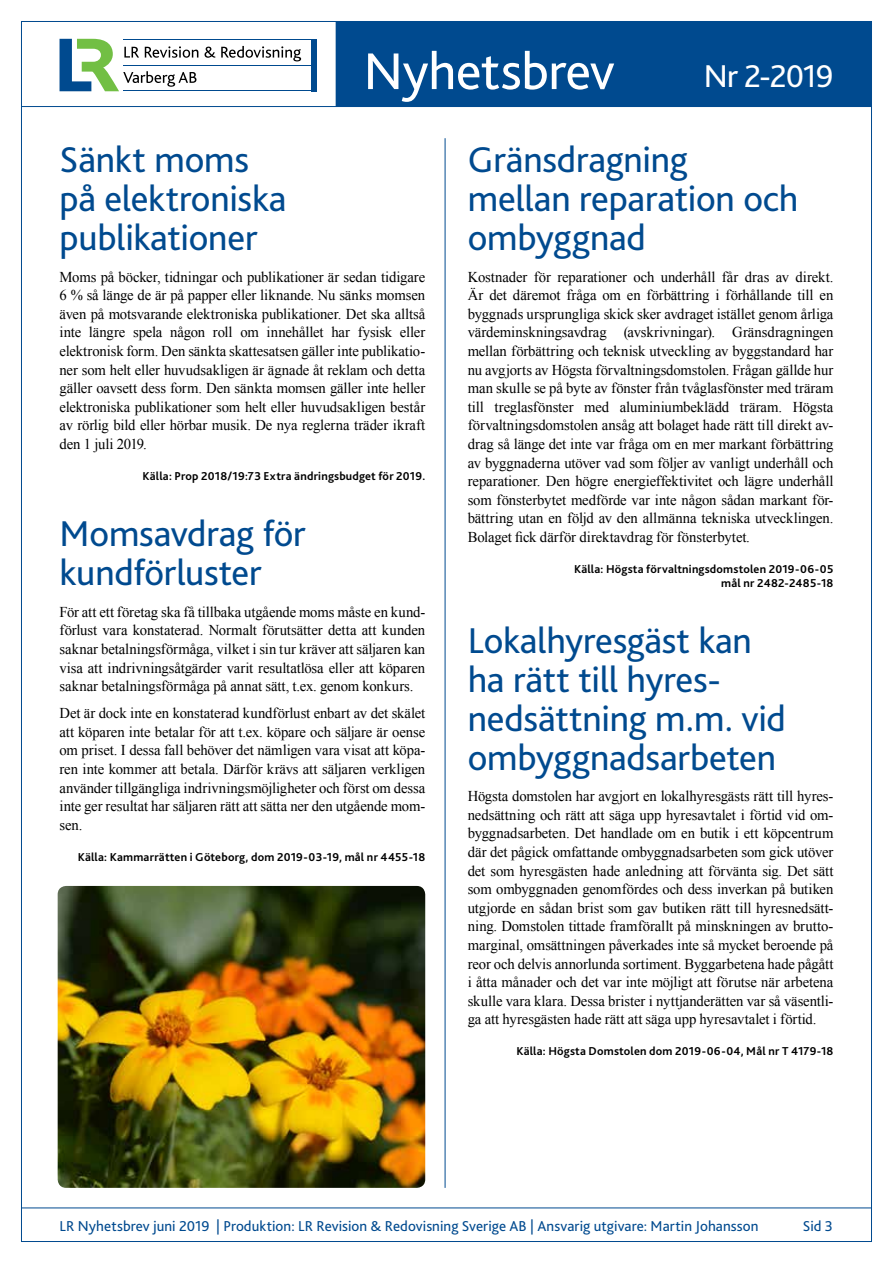
<style>
.page{position:relative;width:893px;height:1263px;background:#fff}
.page>*{position:absolute;margin:0;border:0;box-sizing:border-box;transform-origin:0 0}
.t1{font:54px "Bliss 2";letter-spacing:-.01em;color:#fff}
.t2{font:37.5px/39px "Bliss 2";letter-spacing:-.005em;color:#004a8f}
.t3{font:33px "Bliss 2";letter-spacing:-.035em;color:#fff}
.t4{font:15px/18.6px "Times New Roman";letter-spacing:-.01em;color:#000;text-align:justify}
.t5{font:15px "Bliss 2";letter-spacing:.005em;color:#004a8f}
.t6{font:700 12px/13.5px "Bliss 2";letter-spacing:.015em;color:#000;text-align:right}
</style>
<div class="page">
<hr style="left:21px;top:106px;width:851px;height:1px;background:#004a8f">
<div style="left:336px;top:21px;width:536px;height:85px;background:#004a8f"></div>
<hr style="left:21px;top:1208px;width:851px;height:1px;background:#004a8f">
<hr style="left:445px;top:138px;width:1px;height:1050px;background:#004a8f">
<img style="left:58px;top:886px;width:367px;height:302px">
<div style="left:311px;top:39px;width:6px;height:52px;background:#004a8f"></div>
<hr style="left:123px;top:39px;width:193px;height:1px;background:#004a8f">
<hr style="left:123px;top:91px;width:193px;height:1px;background:#004a8f">
<hr style="left:123px;top:65px;width:193px;height:1px;background:#004a8f">
<svg style="left:60px;top:39px;width:138px;height:52px"></svg>
<svg style="left:204px;top:47px;width:11px;height:11px"></svg>
<svg style="left:221px;top:46px;width:80px;height:15px"></svg>
<h1 class="t1" style="left:364px;top:38px;width:253px">Nyhetsbrev</h1>
<h3 class="t3" style="left:704px;top:55px;width:131px">Nr 2-2019</h3>
<h2 class="t2" style="left:60px;top:139px;width:228px">Sänkt moms på elektroniska publikationer</h2>
<p class="t4" style="left:60px;top:267px;width:367px">Moms på böcker, tidningar och publikationer är sedan tidigare 6 % så länge de är på papper eller liknande. Nu sänks momsen även på motsvarande elektroniska publikationer. Det ska alltså inte längre spela någon roll om innehållet har fysisk eller elektronisk form. Den sänkta skattesatsen gäller inte publikatio&shy;ner som helt eller huvudsakligen är ägnade åt reklam och detta gäller oavsett dess form. Den sänkta momsen gäller inte heller elektroniska publikationer som helt eller huvudsakligen består av rörlig bild eller hörbar musik. De nya reglerna träder ikraft den 1 juli 2019.</p>
<p class="t6" style="left:142px;top:469px;width:284px">Källa: Prop 2018/19:73 Extra ändringsbudget för 2019.</p>
<h2 class="t2" style="left:60px;top:513px;width:248px">Momsavdrag för kundförluster</h2>
<p class="t4" style="left:60px;top:602px;width:367px">För att ett företag ska få tillbaka utgående moms måste en kund&shy;förlust vara konstaterad. Normalt förutsätter detta att kunden saknar betalningsförmåga, vilket i sin tur kräver att säljaren kan visa att indrivningsåtgärder varit resultatlösa eller att köparen saknar betalningsförmåga på annat sätt, t.ex. genom konkurs.</p>
<p class="t4" style="left:60px;top:704px;width:367px">Det är dock inte en konstaterad kundförlust enbart av det skälet att köparen inte betalar för att t.ex. köpare och säljare är oense om priset. I dessa fall behöver det nämligen vara visat att köpa&shy;ren inte kommer att betala. Därför krävs att säljaren verkligen använder tillgängliga indrivningsmöjligheter och först om dessa inte ger resultat har säljaren rätt att sätta ner den utgående mom&shy;sen.</p>
<p class="t6" style="left:78px;top:850px;width:349px">Källa: Kammarrätten i Göteborg, dom 2019-03-19, mål nr 4455-18</p>
<h2 class="t2" style="left:468px;top:139px;width:332px">Gränsdragning mellan reparation och ombyggnad</h2>
<p class="t4" style="left:468px;top:267px;width:367px">Kostnader för reparationer och underhåll får dras av direkt.<br>Är det däremot fråga om en förbättring i förhållande till en byggnads ursprungliga skick sker avdraget istället genom årliga värdeminskningsavdrag (avskrivningar). Gränsdragningen mellan förbättring och teknisk utveckling av byggstandard har nu avgjorts av Högsta förvaltningsdomstolen. Frågan gällde hur man skulle se på byte av fönster från tvåglasfönster med träram till treglasfönster med aluminiumbeklädd träram. Högsta förvaltningsdomstolen ansåg att bolaget hade rätt till direkt av&shy;drag så länge det inte var fråga om en mer markant förbättring av byggnaderna utöver vad som följer av vanligt underhåll och reparationer. Den högre energieffektivitet och lägre underhåll som fönsterbytet medförde var inte någon sådan markant för&shy;bättring utan en följd av den allmänna tekniska utvecklingen.<br>Bolaget fick därför direktavdrag för fönsterbytet.</p>
<p class="t6" style="left:574px;top:562px;width:261px">Källa: Högsta förvaltningsdomstolen 2019-06-05 mål nr 2482-2485-18</p>
<h2 class="t2" style="left:468px;top:620px;width:320px">Lokalhyresgäst kan ha rätt till hyres&shy;nedsättning m.m. vid ombyggnadsarbeten</h2>
<p class="t4" style="left:468px;top:787px;width:367px">Högsta domstolen har avgjort en lokalhyresgästs rätt till hyres&shy;nedsättning och rätt att säga upp hyresavtalet i förtid vid om&shy;byggnadsarbeten. Det handlade om en butik i ett köpcentrum där det pågick omfattande ombyggnadsarbeten som gick utöver det som hyresgästen hade anledning att förvänta sig. Det sätt som ombyggnaden genomfördes och dess inverkan på butiken utgjorde en sådan brist som gav butiken rätt till hyresnedsätt&shy;ning. Domstolen tittade framförallt på minskningen av brutto&shy;marginal, omsättningen påverkades inte så mycket beroende på reor och delvis annorlunda sortiment. Byggarbetena hade pågått i åtta månader och det var inte möjligt att förutse när arbetena skulle vara klara. Dessa brister i nyttjanderätten var så väsentli&shy;ga att hyresgästen hade rätt att säga upp hyresavtalet i förtid.</p>
<p class="t6" style="left:516px;top:1044px;width:319px">Källa: Högsta Domstolen dom 2019-06-04, Mål nr T 4179-18</p>
<p class="t5" style="left:60px;top:1217px;width:701px">LR Nyhetsbrev juni 2019 | Produktion: LR Revision &amp; Redovisning Sverige AB | Ansvarig utgivare: Martin Johansson</p>
<p class="t5" style="left:803px;top:1217px;width:32px">Sid 3</p>
</div>
